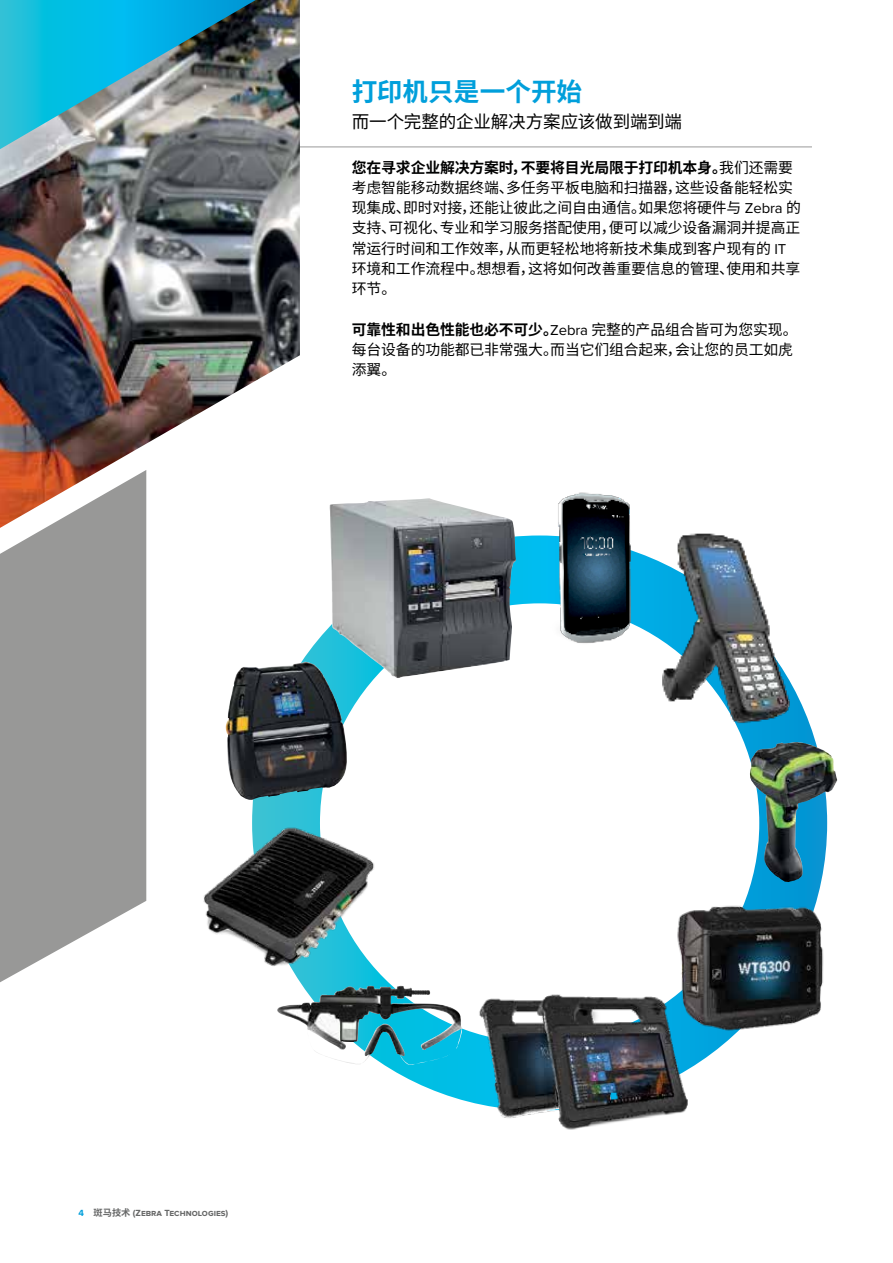
<style>
.page{position:relative;width:893px;height:1263px;background:#fff}
.page>*{position:absolute;margin:0;border:0;box-sizing:border-box;transform-origin:0 0}
.t1{font:700 25.65px "Noto Sans CJ Ksc";color:#009fdb}
.t2{font:17.55px "Noto Sans CJ Ksc";letter-spacing:-.015em;color:#000101}
.t3{font:14.85px/20.2px "Noto Sans CJ Ksc";letter-spacing:-.01em;color:#000101}
.t4{font:700 9.3px "Proxima Nova";color:#666767}
.s1{font-weight:700}
.s2{font-family:"Proxima Nova"}
.s3{color:#009fdb}
.s4{font-family:"Noto Sans CJ Ksc"}
</style>
<div class="page">
<hr style="left:178px;top:147px;width:634px;height:1px;background:#9a9a9a">
<svg style="left:0;top:528px;width:146px;height:454px;background:#a1a1a1"></svg>
<img style="left:0;top:0;width:300px;height:528px">
<svg style="left:0;top:0;width:256px;height:149px;background:#49a1b4"></svg>
<svg style="left:252px;top:535px;width:575px;height:575px;background:#0db6df"></svg>
<div style="left:320px;top:603px;width:439px;height:440px;background:#fff;border-radius:50%"></div>
<img style="left:547px;top:492px;width:96px;height:152px">
<img style="left:750px;top:742px;width:87px;height:140px">
<img style="left:225px;top:662px;width:123px;height:138px">
<img style="left:329px;top:498px;width:187px;height:180px">
<img style="left:277px;top:986px;width:187px;height:64px">
<img style="left:677px;top:895px;width:147px;height:151px">
<img style="left:467px;top:982px;width:235px;height:148px">
<img style="left:654px;top:533px;width:144px;height:195px">
<img style="left:203px;top:822px;width:174px;height:148px">
<h1 class="t1" style="left:352px;top:78px;width:232px">打印机只是一个开始</h1>
<p class="t2" style="left:352px;top:112px;width:332px">而一个完整的企业解决方案应该做到端到端</p>
<p class="t3" style="left:352px;top:157px;width:451px"><span class="s1">您在寻求企业解决方案时，不要将目光局限于打印机本身。</span>我们还需要考虑智能移动数据终端、多任务平板电脑和扫描器，这些设备能轻松实现集成、即时对接，还能让彼此之间自由通信。如果您将硬件与 <span class="s2">Zebra</span> 的支持、可视化、专业和学习服务搭配使用，便可以减少设备漏洞并提高正常运行时间和工作效率，从而更轻松地将新技术集成到客户现有的 <span class="s2">IT</span>环境和工作流程中。想想看，这将如何改善重要信息的管理、使用和共享环节。</p>
<p class="t3" style="left:352px;top:319px;width:447px"><span class="s1">可靠性和出色性能也必不可少。</span><span class="s2">Zebra</span> 完整的产品组合皆可为您实现。每台设备的功能都已非常强大。而当它们组合起来，会让您的员工如虎添翼。</p>
<p class="t4" style="left:79px;top:1208px;width:151px"><span class="s3">4</span> <span class="s4">斑马技术</span> (Zebra Technologies)</p>
</div>
